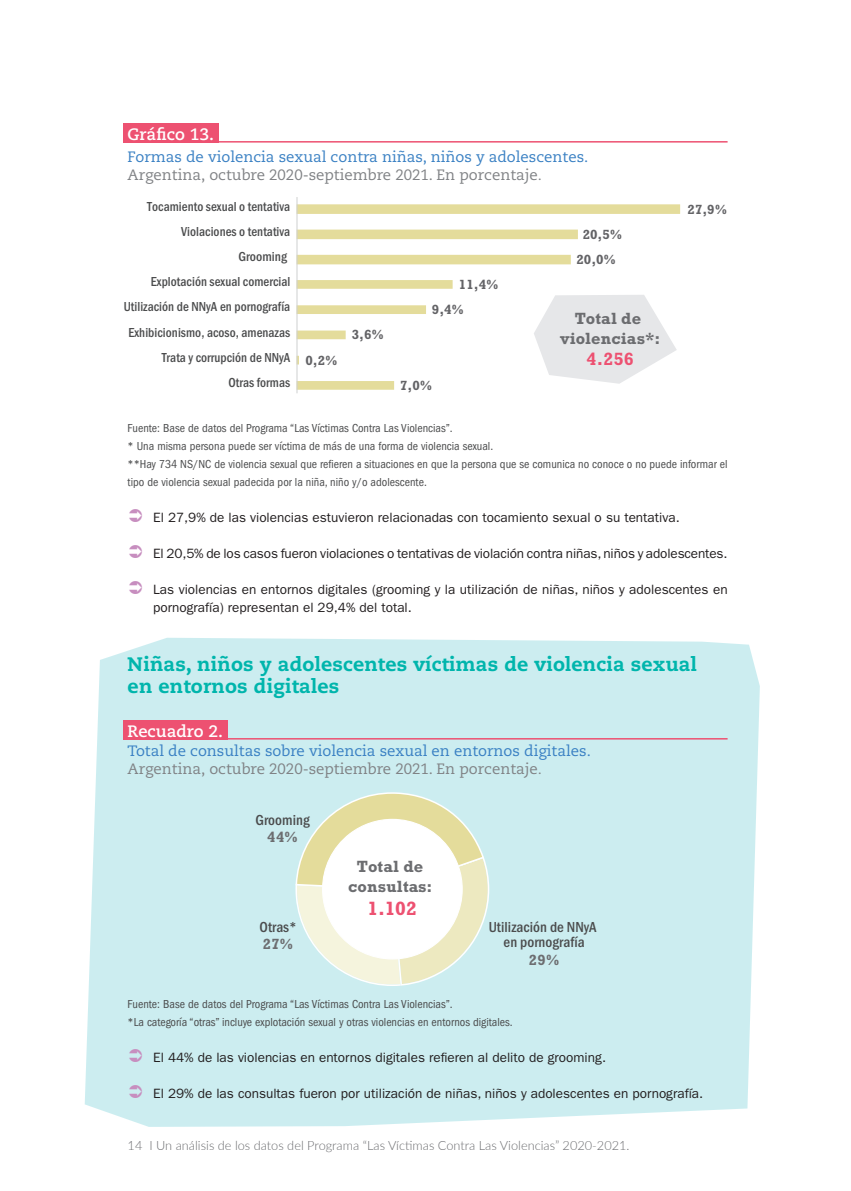
<style>
.page{position:relative;width:851px;height:1191px;background:#fff}
.page>*{position:absolute;margin:0;border:0;box-sizing:border-box;transform-origin:0 0}
.t1{font:800 19.5px/22.5px "Caecilia LT Std";letter-spacing:.01em;color:#00b5ac}
.t2{font:700 19.5px "Rockwell";color:#ed5171}
.t3{font:700 18px "Rockwell";color:#ed5171}
.t4{font:700 16.5px/19.8px "Rockwell";letter-spacing:.01em;color:#6c6d70;text-align:center}
.t5{font:700 16.5px "Caecilia LT Std";color:#fff}
.t6{font:15px/18px "Caecilia LT Std";color:#3980c3}
.t7{font:500 condensed 15px/15px "Franklin Gothic";letter-spacing:.005em;color:#4b4c4d;text-align:center}
.t8{font:700 15px "Rockwell";color:#6c6d70}
.t9{font:13.5px/18px "ITC Franklin Gothic Std";color:#231f20}
.t10{font:500 condensed 13.5px "Franklin Gothic";letter-spacing:.005em;color:#4b4c4d;scale:.96 1}
.t11{font:700 13.5px "Rockwell";color:#636366}
.t12{font:500 condensed 13.5px "Franklin Gothic";letter-spacing:.005em;color:#4b4c4d}
.t13{font:300 12.75px "Lato";color:#6c6d70}
.t14{font:condensed 12px/18px "ITC Franklin Gothic Std";color:#4b4c4d}
.s1{color:#808285}
.s2{font-style:italic;color:#808285}
</style>
<div class="page">
<div style="left:85px;top:638px;width:674px;height:488px;background:#ccedf0"></div>
<div style="left:123px;top:123px;width:95px;height:20px;background:#ed5171"></div>
<hr style="left:128px;top:141px;width:599px;height:2px;background:#ed5171">
<div style="left:123px;top:720px;width:104px;height:19px;background:#ed5171"></div>
<hr style="left:128px;top:738px;width:599px;height:1px;background:#ed5171">
<svg style="left:295px;top:792px;width:194px;height:194px"></svg>
<svg style="left:297px;top:204px;width:383px;height:186px"></svg>
<hr style="left:296px;top:197px;width:1px;height:196px;background:#cfd1d0">
<svg style="left:129px;top:1049px;width:13px;height:13px"></svg>
<svg style="left:129px;top:1085px;width:13px;height:13px"></svg>
<h3 class="t5" style="left:128px;top:124px;width:88px">Gráfico 13.</h3>
<p class="t6" style="left:128px;top:148px;width:462px">Formas de violencia sexual contra niñas, niños y adolescentes.<br><span class="s1">Argentina, octubre 2020-septiembre 2021. En porcentaje</span><span class="s2">.</span></p>
<p class="t10" style="left:147px;top:197px;width:150px">Tocamiento sexual o tentativa</p>
<p class="t10" style="left:181px;top:223px;width:115px">Violaciones o tentativa</p>
<p class="t11" style="left:582px;top:226px;width:41px">20,5%</p>
<p class="t12" style="left:238px;top:248px;width:50px">Grooming</p>
<p class="t11" style="left:576px;top:252px;width:41px">20,0%</p>
<p class="t10" style="left:151px;top:273px;width:147px">Explotación sexual comercial</p>
<p class="t11" style="left:459px;top:276px;width:41px">11,4%</p>
<p class="t10" style="left:124px;top:298px;width:175px">Utilización de NNyA en pornografía</p>
<p class="t11" style="left:432px;top:301px;width:34px">9,4%</p>
<p class="t10" style="left:128px;top:323px;width:170px">Exhibicionismo, acoso, amenazas</p>
<p class="t11" style="left:352px;top:326px;width:34px">3,6%</p>
<p class="t10" style="left:162px;top:348px;width:135px">Trata y corrupción de NNyA</p>
<p class="t11" style="left:305px;top:352px;width:34px">0,2%</p>
<h3 class="t4" style="left:560px;top:308px;width:102px">Total de violencias*:</h3>
<h2 class="t3" style="left:586px;top:348px;width:49px">4.256</h2>
<p class="t10" style="left:228px;top:373px;width:66px">Otras formas</p>
<p class="t11" style="left:400px;top:377px;width:34px">7,0%</p>
<p class="t11" style="left:687px;top:201px;width:41px">27,9%</p>
<p class="t14" style="left:128px;top:419px;width:601px">Fuente: Base de datos del Programa “Las Víctimas Contra Las Violencias”.<br>* Una misma persona puede ser víctima de más de una forma de violencia sexual.<br>**Hay 734 NS/NC de violencia sexual que refieren a situaciones en que la persona que se comunica no conoce o no puede informar el tipo de violencia sexual padecida por la niña, niño y/o adolescente.</p>
<p class="t9" style="left:153px;top:509px;width:528px">El 27,9% de las violencias estuvieron relacionadas con tocamiento sexual o su tentativa.</p>
<p class="t9" style="left:153px;top:545px;width:576px">El 20,5% de los casos fueron violaciones o tentativas de violación contra niñas, niños y adolescentes.</p>
<p class="t9" style="left:153px;top:581px;width:576px">Las violencias en entornos digitales (grooming y la utilización de niñas, niños y adolescentes en pornografía) representan el 29,4% del total.</p>
<h1 class="t1" style="left:128px;top:652px;width:570px">Niñas, niños y adolescentes víctimas de violencia sexual en entornos digitales</h1>
<h3 class="t5" style="left:128px;top:721px;width:97px">Recuadro 2.</h3>
<p class="t6" style="left:128px;top:742px;width:464px">Total de consultas sobre violencia sexual en entornos digitales.<br><span class="s1">Argentina, octubre 2020-septiembre 2021. En porcentaje</span><span class="s2">.</span></p>
<p class="t7" style="left:255px;top:812px;width:56px">Grooming</p>
<p class="t8" style="left:267px;top:828px;width:32px">44%</p>
<p class="t7" style="left:259px;top:919px;width:39px">Otras*</p>
<p class="t8" style="left:263px;top:935px;width:32px">27%</p>
<h3 class="t4" style="left:348px;top:856px;width:86px">Total de consultas:</h3>
<h1 class="t2" style="left:367px;top:896px;width:51px">1.102</h1>
<p class="t7" style="left:488px;top:919px;width:109px">Utilización de NNyA en pornografía</p>
<p class="t8" style="left:528px;top:951px;width:32px">29%</p>
<p class="t14" style="left:128px;top:995px;width:386px">Fuente: Base de datos del Programa “Las Víctimas Contra Las Violencias”.<br>*La categoría “otras” incluye explotación sexual y otras violencias en entornos digitales.</p>
<p class="t9" style="left:153px;top:1049px;width:454px">El 44% de las violencias en entornos digitales refieren al delito de grooming.</p>
<p class="t9" style="left:153px;top:1085px;width:551px">El 29% de las consultas fueron por utilización de niñas, niños y adolescentes en pornografía.</p>
<p class="t13" style="left:128px;top:1136px;width:503px">14 I Un análisis de los datos del Programa “Las Víctimas Contra Las Violencias” 2020-2021.</p>
</div>
